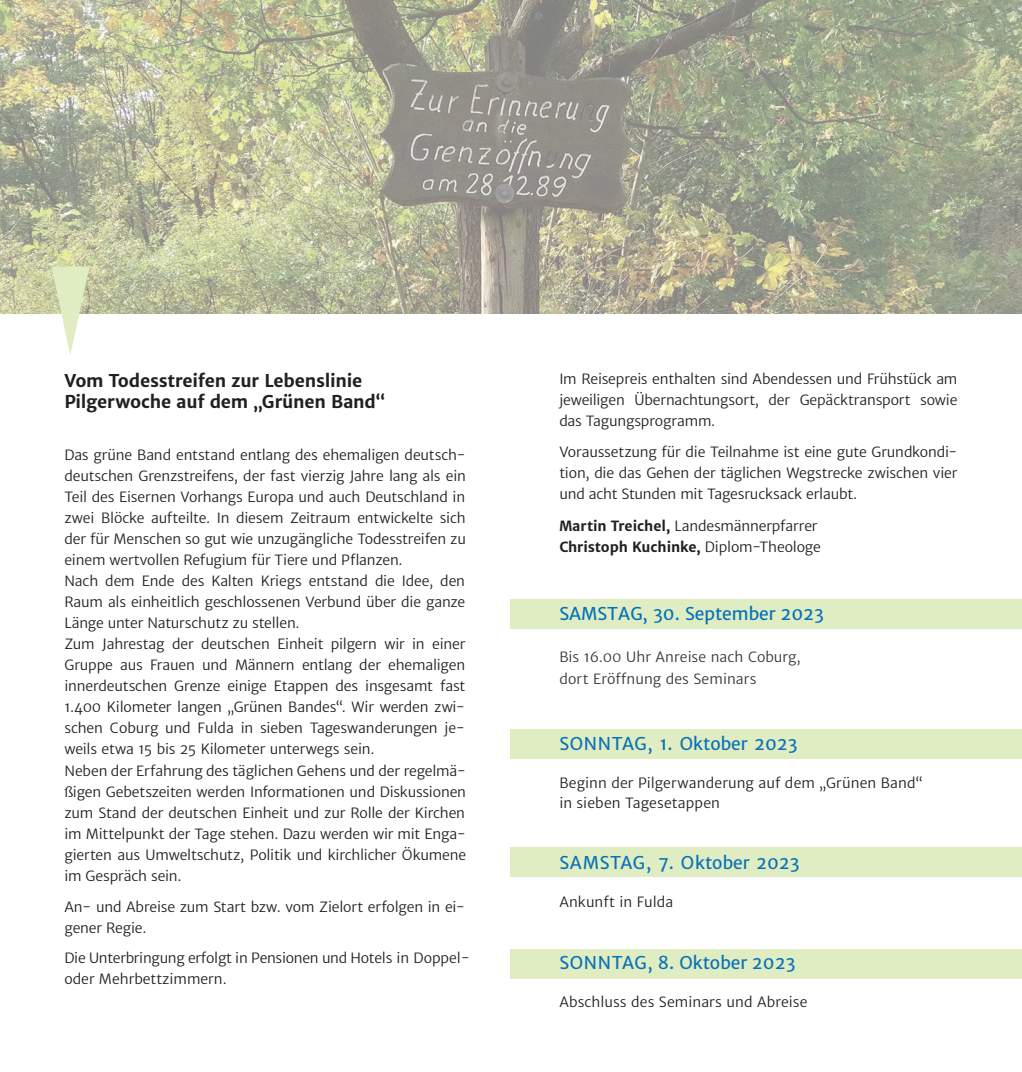
<style>
.page{position:relative;width:1022px;height:1072px;background:#fff}
.page>*{position:absolute;margin:0;border:0;box-sizing:border-box;transform-origin:0 0}
.t1{font:17.5px "Merriweather Sans";color:#0571ba}
.t2{font:700 17.5px/21px "Merriweather Sans";letter-spacing:-.015em;color:#231f20}
.t3{font:17.5px "Merriweather Sans";color:#0071ba}
.t4{font:14px/21px "Merriweather Sans";letter-spacing:-.01em;color:#231f20}
.t5{font:14px/19.2px "Merriweather Sans";letter-spacing:.01em;color:#231f20}
.t6{font:14px/22.1px "Merriweather Sans";letter-spacing:.005em;color:#373535}
.t7{font:700 14px "Merriweather Sans";letter-spacing:-.01em;color:#231f20}
.s1{font-weight:700}
.s2{font-weight:400}
</style>
<div class="page">
<img style="left:0;top:0;width:1022px;height:314px">
<div style="left:511px;top:599px;width:511px;height:30px;background:#e0ecc1"></div>
<div style="left:511px;top:729px;width:511px;height:30px;background:#e0ecc1"></div>
<div style="left:511px;top:847px;width:511px;height:30px;background:#e0ecc1"></div>
<div style="left:511px;top:949px;width:511px;height:29px;background:#e0ecc1"></div>
<svg style="left:52px;top:266px;width:37px;height:89px"></svg>
<p class="t2" style="left:64px;top:370px;width:322px">Vom Todesstreifen zur Lebenslinie<br>Pilgerwoche auf dem „Grünen Band“</p>
<p class="t4" style="left:64px;top:445px;width:403px">Das grüne Band entstand entlang des ehemaligen deutsch&shy;deutschen Grenzstreifens, der fast vierzig Jahre lang als ein Teil des Eisernen Vorhangs Europa und auch Deutschland in zwei Blöcke aufteilte. In diesem Zeitraum entwickelte sich der für Menschen so gut wie unzugängliche Todesstreifen zu einem wertvollen Refugium für Tiere und Pflanzen.<br>Nach dem Ende des Kalten Kriegs entstand die Idee, den Raum als einheitlich geschlossenen Verbund über die ganze Länge unter Naturschutz zu stellen.<br>Zum Jahrestag der deutschen Einheit pilgern wir in einer Gruppe aus Frauen und Männern entlang der ehemaligen innerdeutschen Grenze einige Etappen des insgesamt fast 1.400 Kilometer langen „Grünen Bandes“. Wir werden zwi&shy;schen Coburg und Fulda in sieben Tageswanderungen je&shy;weils etwa 15 bis 25 Kilometer unterwegs sein.<br>Neben der Erfahrung des täglichen Gehens und der regelmä&shy;ßigen Gebetszeiten werden Informationen und Diskussionen zum Stand der deutschen Einheit und zur Rolle der Kirchen im Mittelpunkt der Tage stehen. Dazu werden wir mit Enga&shy;gierten aus Umweltschutz, Politik und kirchlicher Ökumene im Gespräch sein.</p>
<p class="t4" style="left:64px;top:897px;width:402px;line-height:20.3px">An- und Abreise zum Start bzw. vom Zielort erfolgen in ei&shy;gener Regie.</p>
<p class="t4" style="left:64px;top:948px;width:407px;line-height:20.3px">Die Unterbringung erfolgt in Pensionen und Hotels in Doppel&shy;oder Mehrbettzimmern.</p>
<p class="t4" style="left:559px;top:368px;width:400px;text-align:justify">Im Reisepreis enthalten sind Abendessen und Frühstück am jeweiligen Übernachtungsort, der Gepäcktransport sowie das Tagungsprogramm.</p>
<p class="t4" style="left:559px;top:441px;width:400px;text-align:justify">Voraussetzung für die Teilnahme ist eine gute Grundkondi&shy;tion, die das Gehen der täglichen Wegstrecke zwischen vier und acht Stunden mit Tagesrucksack erlaubt.</p>
<p class="t4" style="left:559px;top:515px;width:260px"><span class="s1">Martin Treichel,</span> Landesmännerpfarrer</p>
<p class="t7" style="left:559px;top:538px;width:263px">Christoph Kuchinke, <span class="s2">Diplom-Theologe</span></p>
<p class="t3" style="left:559px;top:603px;width:266px">SAMSTAG, 30. September 2023</p>
<p class="t6" style="left:559px;top:646px;width:243px">Bis 16.00 Uhr Anreise nach Coburg, dort Eröffnung des Seminars</p>
<p class="t1" style="left:559px;top:732px;width:240px">SONNTAG, 1. Oktober 2023</p>
<p class="t5" style="left:559px;top:773px;width:365px">Beginn der Pilgerwanderung auf dem „Grünen Band“ in sieben Tagesetappen</p>
<p class="t1" style="left:559px;top:851px;width:242px">SAMSTAG, 7. Oktober 2023</p>
<p class="t4" style="left:559px;top:892px;width:115px">Ankunft in Fulda</p>
<p class="t1" style="left:559px;top:951px;width:238px">SONNTAG, 8. Oktober 2023</p>
<p class="t5" style="left:559px;top:992px;width:250px">Abschluss des Seminars und Abreise</p>
</div>
